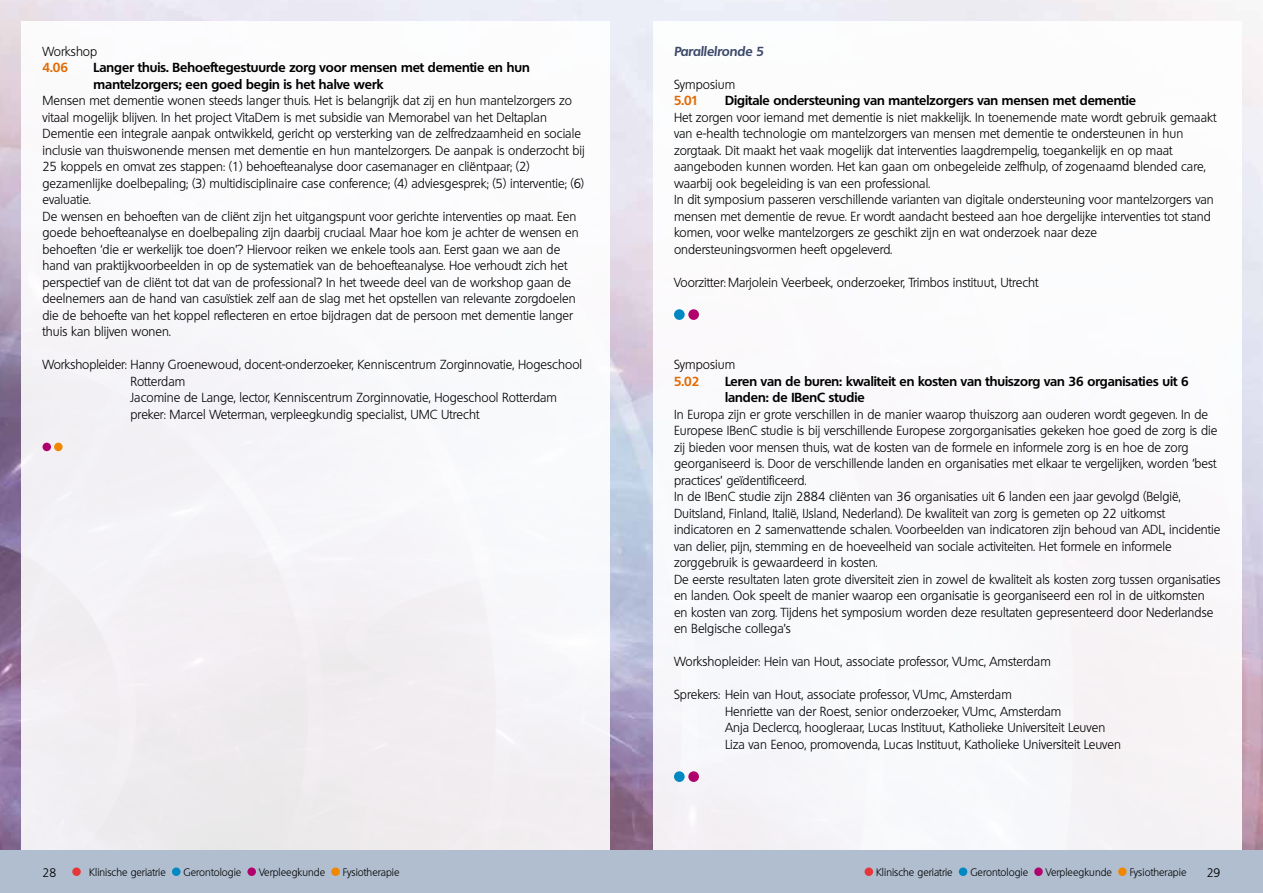
<style>
.page{position:relative;width:1263px;height:893px;background:#fff}
.page>*{position:absolute;margin:0;border:0;box-sizing:border-box;transform-origin:0 0}
.t1{font:300 12.75px/16.5px "Quebec";color:#000}
.t2{font:700 12.75px/16.5px "Quebec";color:#000}
.t3{font:italic 700 12.75px "Quebec";color:#3d496a}
.t4{font:700 12.75px "Quebec";color:#e16a03}
.t5{font:300 12px "Quebec";color:#000}
.t6{font:300 10.5px "Quebec";color:#000}
</style>
<div class="page">
<img style="left:0;top:0;width:1263px;height:850px">
<div style="left:21px;top:21px;width:589px;height:829px;background:#f7f7fa"></div>
<div style="left:653px;top:21px;width:589px;height:829px;background:#fff"></div>
<div style="left:0;top:850px;width:631px;height:43px;background:#b0becf"></div>
<div style="left:631px;top:850px;width:632px;height:43px;background:#b0becf"></div>
<div style="left:72px;top:867px;width:9px;height:9px;background:#e73639;border-radius:50%"></div>
<div style="left:172px;top:867px;width:9px;height:9px;background:#0088c2;border-radius:50%"></div>
<div style="left:247px;top:867px;width:9px;height:9px;background:#b0026c;border-radius:50%"></div>
<div style="left:331px;top:867px;width:9px;height:9px;background:#f18700;border-radius:50%"></div>
<div style="left:864px;top:867px;width:9px;height:9px;background:#e73639;border-radius:50%"></div>
<div style="left:959px;top:867px;width:8px;height:9px;background:#0088c2;border-radius:50%"></div>
<div style="left:1034px;top:867px;width:9px;height:9px;background:#b0026c;border-radius:50%"></div>
<div style="left:1118px;top:867px;width:8px;height:9px;background:#f18700;border-radius:50%"></div>
<div style="left:43px;top:443px;width:8px;height:8px;background:#b0026c;border-radius:50%"></div>
<div style="left:54px;top:443px;width:9px;height:8px;background:#f18700;border-radius:50%"></div>
<div style="left:674px;top:309px;width:11px;height:11px;background:#0088c2;border-radius:50%"></div>
<div style="left:688px;top:309px;width:11px;height:11px;background:#b0026c;border-radius:50%"></div>
<div style="left:674px;top:771px;width:11px;height:11px;background:#0088c2;border-radius:50%"></div>
<div style="left:688px;top:771px;width:11px;height:11px;background:#b0026c;border-radius:50%"></div>
<p class="t1" style="left:43px;top:43px;width:56px">Workshop</p>
<p class="t4" style="left:43px;top:59px;width:27px">4.06</p>
<p class="t2" style="left:94px;top:59px;width:438px">Langer thuis. Behoeftegestuurde zorg voor mensen met dementie en hun mantelzorgers; een goed begin is het halve werk</p>
<p class="t1" style="left:43px;top:93px;width:544px">Mensen met dementie wonen steeds langer thuis. Het is belangrijk dat zij en hun mantelzorgers zo vitaal mogelijk blijven. In het project VitaDem is met subsidie van Memorabel van het Deltaplan Dementie een integrale aanpak ontwikkeld, gericht op versterking van de zelfredzaamheid en sociale inclusie van thuiswonende mensen met dementie en hun mantelzorgers. De aanpak is onderzocht bij 25 koppels en omvat zes stappen: (1) behoefteanalyse door casemanager en cliëntpaar; (2) gezamenlijke doelbepaling; (3) multidisciplinaire case conference; (4) adviesgesprek; (5) interventie; (6) evaluatie.<br>De wensen en behoeften van de cliënt zijn het uitgangspunt voor gerichte interventies op maat. Een goede behoefteanalyse en doelbepaling zijn daarbij cruciaal. Maar hoe kom je achter de wensen en behoeften ‘die er werkelijk toe doen’? Hiervoor reiken we enkele tools aan. Eerst gaan we aan de hand van praktijkvoorbeelden in op de systematiek van de behoefteanalyse. Hoe verhoudt zich het perspectief van de cliënt tot dat van de professional? In het tweede deel van de workshop gaan de deelnemers aan de hand van casuïstiek zelf aan de slag met het opstellen van relevante zorgdoelen die de behoefte van het koppel reflecteren en ertoe bijdragen dat de persoon met dementie langer thuis kan blijven wonen.</p>
<p class="t1" style="left:131px;top:357px;width:453px;text-indent:-88px">Workshopleider: Hanny Groenewoud, docent-onderzoeker, Kenniscentrum Zorginnovatie, Hogeschool Rotterdam<br>Jacomine de Lange, lector, Kenniscentrum Zorginnovatie, Hogeschool Rotterdam preker: Marcel Weterman, verpleegkundig specialist, UMC Utrecht</p>
<p class="t3" style="left:674px;top:43px;width:91px">Parallelronde 5</p>
<p class="t1" style="left:674px;top:76px;width:63px">Symposium</p>
<p class="t4" style="left:674px;top:92px;width:26px">5.01</p>
<p class="t2" style="left:725px;top:92px;width:413px">Digitale ondersteuning van mantelzorgers van mensen met dementie</p>
<p class="t1" style="left:674px;top:109px;width:544px">Het zorgen voor iemand met dementie is niet makkelijk. In toenemende mate wordt gebruik gemaakt van e-health technologie om mantelzorgers van mensen met dementie te ondersteunen in hun zorgtaak. Dit maakt het vaak mogelijk dat interventies laagdrempelig, toegankelijk en op maat aangeboden kunnen worden. Het kan gaan om onbegeleide zelfhulp, of zogenaamd blended care, waarbij ook begeleiding is van een professional.<br>In dit symposium passeren verschillende varianten van digitale ondersteuning voor mantelzorgers van mensen met dementie de revue. Er wordt aandacht besteed aan hoe dergelijke interventies tot stand komen, voor welke mantelzorgers ze geschikt zijn en wat onderzoek naar deze ondersteuningsvormen heeft opgeleverd.</p>
<p class="t1" style="left:674px;top:274px;width:366px">Voorzitter: Marjolein Veerbeek, onderzoeker, Trimbos instituut, Utrecht</p>
<p class="t1" style="left:674px;top:357px;width:63px">Symposium</p>
<p class="t4" style="left:674px;top:373px;width:27px">5.02</p>
<p class="t2" style="left:725px;top:373px;width:465px">Leren van de buren: kwaliteit en kosten van thuiszorg van 36 organisaties uit 6 landen: de IBenC studie</p>
<p class="t1" style="left:674px;top:406px;width:548px">In Europa zijn er grote verschillen in de manier waarop thuiszorg aan ouderen wordt gegeven. In de Europese IBenC studie is bij verschillende Europese zorgorganisaties gekeken hoe goed de zorg is die zij bieden voor mensen thuis, wat de kosten van de formele en informele zorg is en hoe de zorg georganiseerd is. Door de verschillende landen en organisaties met elkaar te vergelijken, worden ‘best practices’ geïdentificeerd.<br>In de IBenC studie zijn 2884 cliënten van 36 organisaties uit 6 landen een jaar gevolgd (België, Duitsland, Finland, Italië, IJsland, Nederland). De kwaliteit van zorg is gemeten op 22 uitkomst indicatoren en 2 samenvattende schalen. Voorbeelden van indicatoren zijn behoud van ADL, incidentie van delier, pijn, stemming en de hoeveelheid van sociale activiteiten. Het formele en informele zorggebruik is gewaardeerd in kosten.<br>De eerste resultaten laten grote diversiteit zien in zowel de kwaliteit als kosten zorg tussen organisaties en landen. Ook speelt de manier waarop een organisatie is georganiseerd een rol in de uitkomsten en kosten van zorg. Tijdens het symposium worden deze resultaten gepresenteerd door Nederlandse en Belgische collega’s</p>
<p class="t1" style="left:674px;top:654px;width:378px">Workshopleider: Hein van Hout, associate professor, VUmc, Amsterdam</p>
<p class="t1" style="left:725px;top:687px;width:397px;text-indent:-51px">Sprekers: Hein van Hout, associate professor, VUmc, Amsterdam<br>Henriette van der Roest, senior onderzoeker, VUmc, Amsterdam<br>Anja Declercq, hoogleraar, Lucas Instituut, Katholieke Universiteit Leuven Liza van Eenoo, promovenda, Lucas Instituut, Katholieke Universiteit Leuven</p>
<p class="t5" style="left:43px;top:865px;width:15px">28</p>
<p class="t6" style="left:89px;top:865px;width:78px">Klinische geriatrie</p>
<p class="t6" style="left:184px;top:865px;width:59px">Gerontologie</p>
<p class="t6" style="left:259px;top:865px;width:68px">Verpleegkunde</p>
<p class="t6" style="left:343px;top:865px;width:58px">Fysiotherapie</p>
<p class="t6" style="left:876px;top:865px;width:78px">Klinische geriatrie</p>
<p class="t6" style="left:970px;top:865px;width:59px">Gerontologie</p>
<p class="t6" style="left:1046px;top:865px;width:68px">Verpleegkunde</p>
<p class="t6" style="left:1130px;top:865px;width:58px">Fysiotherapie</p>
<p class="t5" style="left:1207px;top:865px;width:15px">29</p>
</div>
